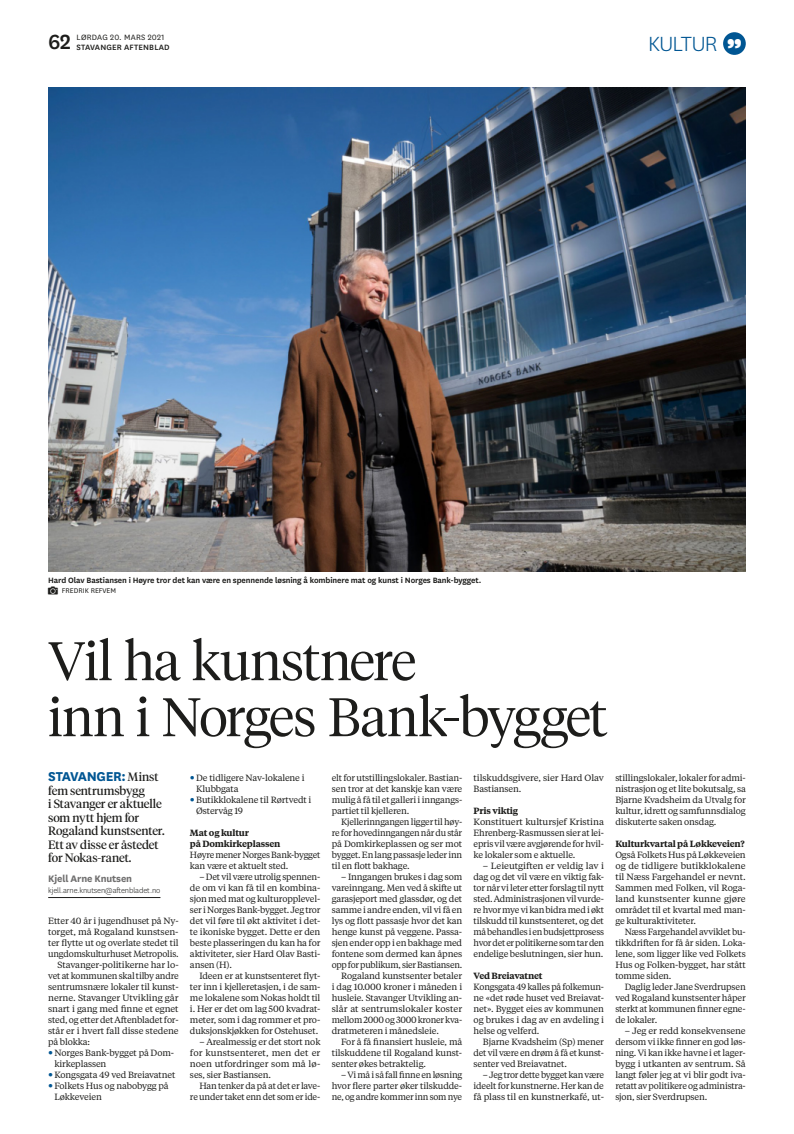
<style>
.page{position:relative;width:794px;height:1134px;background:#fff}
.page>*{position:absolute;margin:0;border:0;box-sizing:border-box;transform-origin:0 0}
.t1{font:300 54px/56px "Tiempos Headline";letter-spacing:-.02em;color:#1d1d1b}
.t2{font:300 24px "National";letter-spacing:-.03em;color:#005693}
.t3{font:500 24px "National";color:#1d1d1b}
.t4{font:700 15px "National";letter-spacing:-.025em;color:#005693}
.t5{font:12px/13.5px "Tiempos Headline";letter-spacing:-.01em;color:#1d1d1b}
.t6{font:700 11px "National";letter-spacing:-.015em;color:#706f6f}
.t7{font:9px/11px "Tiempos Text";letter-spacing:-.015em;color:#1d1d1b;text-align:justify}
.t8{font:600 9px "National";letter-spacing:-.01em;color:#1d1d1b}
.t9{font:600 9px/11px "Tiempos Text";letter-spacing:-.02em;color:#1d1d1b}
.t10{font:500 9px "National";letter-spacing:.02em;color:#1d1d1b}
.t11{font:9px "National";letter-spacing:.03em;color:#1d1d1b}
.t12{font:300 8.6px "National";letter-spacing:-.01em;color:#1d1d1b}
.t13{font:8px "National";color:#1d1d1b}
.s1{font-family:"sa iconset"}
.s2{font-family:"Tiempos Headline";font-weight:400;font-size:12px;color:#1d1d1b}
</style>
<div class="page">
<div style="left:723px;top:32px;width:23px;height:23px;background:#005693;border-radius:50%"></div>
<img style="left:48px;top:88px;width:698px;height:484px">
<hr style="left:48px;top:897px;width:112px;height:1px;background:#1d1d1b">
<h2 class="t3" style="left:48px;top:25px;width:24px">62</h2>
<p class="t10" style="left:77px;top:41px;width:95px">STAVANGER AFTENBLAD</p>
<h2 class="t2" style="left:648px;top:28px;width:95px">KULTUR <sup>,,</sup></h2>
<p class="t11" style="left:77px;top:32px;width:89px">LØRDAG 20. MARS 2021</p>
<p class="t8" style="left:48px;top:574px;width:435px">Hard Olav Bastiansen i Høyre tror det kan være en spennende løsning å kombinere mat og kunst i Norges Bank-bygget.</p>
<p class="t13" style="left:48px;top:585px;width:69px"><span class="s1">c</span> FREDRIK REFVEM</p>
<h1 class="t1" style="left:48px;top:630px;width:561px">Vil ha kunstnere<br>inn i Norges Bank-bygget</h1>
<h3 class="t4" style="left:48px;top:766px;width:112px">STAVANGER: <span class="s2">Minst</span></h3>
<h3 class="t5" style="left:48px;top:783px;width:118px">fem sentrumsbygg<br>i Stavanger er aktuelle som nytt hjem for<br>Rogaland kunstsenter.<br>Ett av disse er åstedet for Nokas-ranet.</h3>
<p class="t6" style="left:48px;top:871px;width:85px">Kjell Arne Knutsen</p>
<p class="t12" style="left:48px;top:885px;width:114px">kjell.arne.knutsen@aftenbladet.no</p>
<p class="t7" style="left:48px;top:915px;width:132px">Etter 40 år i jugendhuset på Ny-</p>
<p class="t7" style="left:48px;top:926px;width:132px">torget, må Rogaland kunstsen-</p>
<p class="t7" style="left:48px;top:937px;width:132px">ter flytte ut og overlate stedet til</p>
<p class="t7" style="left:48px;top:948px;width:132px">ungdomskulturhuset Metropolis.</p>
<p class="t7" style="left:58px;top:959px;width:123px">Stavanger-politikerne har lo-</p>
<p class="t7" style="left:48px;top:970px;width:132px">vet at kommunen skal tilby andre</p>
<p class="t7" style="left:48px;top:981px;width:132px">sentrumsnære lokaler til kunst-</p>
<p class="t7" style="left:48px;top:992px;width:132px">nerne. Stavanger Utvikling går</p>
<p class="t7" style="left:48px;top:1003px;width:132px">snart i gang med finne et egnet</p>
<p class="t7" style="left:48px;top:1014px;width:132px">sted, og etter det Aftenbladet for-</p>
<p class="t7" style="left:48px;top:1025px;width:132px">står er i hvert fall disse stedene</p>
<p class="t7" style="left:48px;top:1036px;width:43px">på blokka:</p>
<p class="t7" style="left:54px;top:1047px;width:121px">Norges Bank-bygget på Dom-</p>
<p class="t7" style="left:54px;top:1058px;width:53px">kirkeplassen</p>
<p class="t7" style="left:54px;top:1069px;width:122px">Kongsgata 49 ved Breiavatnet</p>
<p class="t7" style="left:54px;top:1080px;width:116px">Folkets Hus og nabobygg på</p>
<p class="t7" style="left:54px;top:1091px;width:49px">Løkkeveien</p>
<p class="t7" style="left:332px;top:772px;width:132px">elt for utstillingslokaler. Bastian&shy;sen tror at det kanskje kan være mulig å få til et galleri i inngangs&shy;partiet til kjelleren.</p>
<p class="t7" style="left:332px;top:816px;width:132px;text-indent:9px">Kjellerinngangen ligger til høy&shy;re for hovedinngangen når du står på Domkirkeplassen og ser mot bygget. En lang passasje leder inn til en flott bakhage.</p>
<p class="t7" style="left:341px;top:871px;width:123px">– Inngangen brukes i dag som</p>
<p class="t7" style="left:332px;top:882px;width:132px">vareinngang. Men ved å skifte ut</p>
<p class="t7" style="left:332px;top:893px;width:132px">garasjeport med glassdør, og det</p>
<p class="t7" style="left:332px;top:904px;width:132px">samme i andre enden, vil vi få en</p>
<p class="t7" style="left:332px;top:915px;width:132px">lys og flott passasje hvor det kan</p>
<p class="t7" style="left:332px;top:926px;width:132px">henge kunst på veggene. Passa-</p>
<p class="t7" style="left:332px;top:937px;width:132px">sjen ender opp i en bakhage med</p>
<p class="t7" style="left:332px;top:948px;width:132px">fontene som dermed kan åpnes</p>
<p class="t7" style="left:332px;top:959px;width:132px">opp for publikum, sier Bastiansen.</p>
<p class="t7" style="left:341px;top:970px;width:123px">Rogaland kunstsenter betaler</p>
<p class="t7" style="left:332px;top:981px;width:132px">i dag 10.000 kroner i måneden i</p>
<p class="t7" style="left:332px;top:992px;width:132px">husleie. Stavanger Utvikling an-</p>
<p class="t7" style="left:332px;top:1003px;width:132px">slår at sentrumslokaler koster</p>
<p class="t7" style="left:332px;top:1014px;width:132px">mellom 2000 og 3000 kroner kva-</p>
<p class="t7" style="left:332px;top:1025px;width:109px">dratmeteren i månedsleie.</p>
<p class="t7" style="left:341px;top:1036px;width:123px">For å få finansiert husleie, må</p>
<p class="t7" style="left:332px;top:1047px;width:132px">tilskuddene til Rogaland kunst-</p>
<p class="t7" style="left:332px;top:1058px;width:96px">senter økes betraktelig.</p>
<p class="t7" style="left:332px;top:1069px;width:132px;text-indent:9px">– Vi må i så fall finne en løsning hvor flere parter øker tilskudde&shy;ne, og andre kommer inn som nye</p>
<p class="t7" style="left:615px;top:772px;width:132px">stillingslokaler, lokaler for admi&shy;nistrasjon og et lite bokutsalg, sa Bjarne Kvadsheim da Utvalg for kultur, idrett og samfunnsdialog diskuterte saken onsdag.</p>
<p class="t9" style="left:615px;top:838px;width:131px">Kulturkvartal på Løkkeveien?</p>
<p class="t7" style="left:615px;top:849px;width:132px">Også Folkets Hus på Løkkeveien og de tidligere butikklokalene til Næss Fargehandel er nevnt.<br>Sammen med Folken, vil Roga&shy;land kunstsenter kunne gjøre området til et kvartal med man&shy;ge kulturaktiviteter.</p>
<p class="t7" style="left:615px;top:926px;width:132px;text-indent:9px">Næss Fargehandel avviklet bu&shy;tikkdriften for få år siden. Loka&shy;lene, som ligger like ved Folkets Hus og Folken-bygget, har stått tomme siden.</p>
<p class="t7" style="left:615px;top:981px;width:132px;text-indent:9px">Daglig leder Jane Sverdrupsen ved Rogaland kunstsenter håper sterkt at kommunen finner egne&shy;de lokaler.</p>
<p class="t7" style="left:615px;top:1025px;width:132px;text-indent:9px">– Jeg er redd konsekvensene dersom vi ikke finner en god løs&shy;ning. Vi kan ikke havne i et lager&shy;bygg i utkanten av sentrum. Så langt føler jeg at vi blir godt iva&shy;retatt av politikere og administra&shy;sjon, sier Sverdrupsen.</p>
<p class="t7" style="left:196px;top:772px;width:117px;text-align:left">De tidligere Nav-lokalene i<br>Klubbgata<br>Butikklokalene til Rørtvedt i<br>Østervåg 19</p>
<p class="t9" style="left:190px;top:827px;width:92px">Mat og kultur<br>på Domkirkeplassen</p>
<p class="t7" style="left:190px;top:849px;width:132px">Høyre mener Norges Bank-bygget kan være et aktuelt sted.</p>
<p class="t7" style="left:190px;top:871px;width:132px;text-indent:9px">– Det vil være utrolig spennen&shy;de om vi kan få til en kombina&shy;sjon med mat og kulturopplevel&shy;ser i Norges Bank-bygget. Jeg tror det vil føre til økt aktivitet i det&shy;te ikoniske bygget. Dette er den beste plasseringen du kan ha for aktiviteter, sier Hard Olav Basti&shy;ansen (H).</p>
<p class="t7" style="left:190px;top:970px;width:132px;text-indent:9px">Ideen er at kunstsenteret flyt&shy;ter inn i kjelleretasjen, i de sam&shy;me lokalene som Nokas holdt til i. Her er det om lag 500 kvadrat&shy;meter, som i dag rommer et pro&shy;duksjonskjøkken for Ostehuset.</p>
<p class="t7" style="left:190px;top:1036px;width:132px;text-indent:9px">– Arealmessig er det stort nok for kunstsenteret, men det er noen utfordringer som må lø&shy;ses, sier Bastiansen.</p>
<p class="t7" style="left:190px;top:1080px;width:132px;text-align:right">Han tenker da på at det er lave&shy;re under taket enn det som er ide-</p>
<p class="t7" style="left:473px;top:772px;width:132px">tilskuddsgivere, sier Hard Olav<br>Bastiansen.</p>
<p class="t9" style="left:473px;top:805px;width:46px">Pris viktig</p>
<p class="t7" style="left:473px;top:816px;width:132px">Konstituert kultursjef Kristina Ehrenberg-Rasmussen sier at lei&shy;epris vil være avgjørende for hvil&shy;ke lokaler som e aktuelle.</p>
<p class="t7" style="left:473px;top:860px;width:132px;text-indent:9px">– Leieutgiften er veldig lav i dag og det vil være en viktig fak&shy;tor når vi leter etter forslag til nytt sted. Administrasjonen vil vurde&shy;re hvor mye vi kan bidra med i økt tilskudd til kunstsenteret, og det må behandles i en budsjettprosess hvor det er politikerne som tar den endelige beslutningen, sier hun.</p>
<p class="t9" style="left:473px;top:970px;width:71px">Ved Breiavatnet</p>
<p class="t7" style="left:473px;top:981px;width:132px">Kongsgata 49 kalles på folkemun&shy;ne «det røde huset ved Breiavat&shy;net». Bygget eies av kommunen og brukes i dag av en avdeling i helse og velferd.</p>
<p class="t7" style="left:473px;top:1036px;width:132px;text-indent:9px">Bjarne Kvadsheim (Sp) mener det vil være en drøm å få et kunst&shy;senter ved Breiavatnet.</p>
<p class="t7" style="left:473px;top:1069px;width:132px;text-indent:9px">– Jeg tror dette bygget kan være ideelt for kunstnerne. Her kan de få plass til en kunstnerkafé, ut-</p>
</div>
